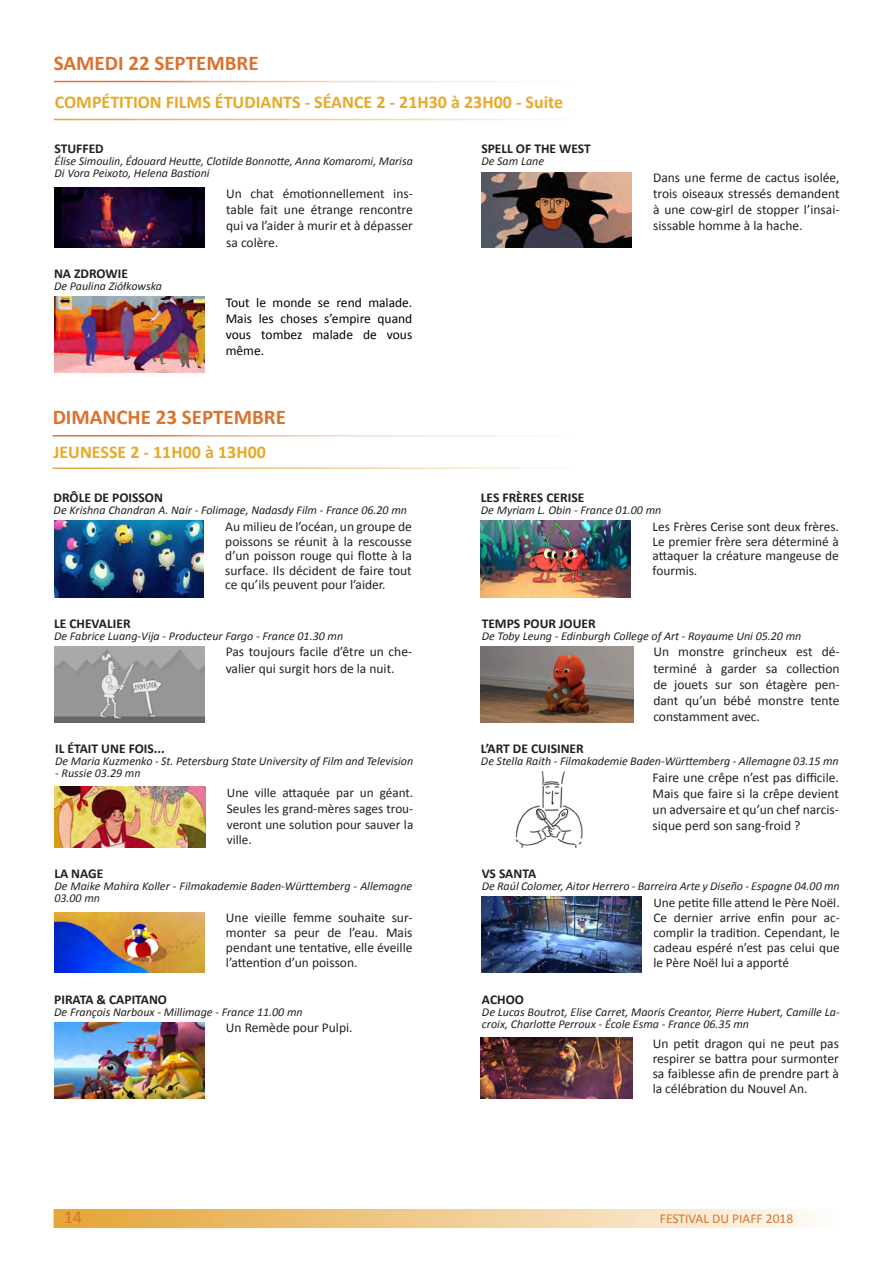
<style>
.page{position:relative;width:893px;height:1263px;background:#fff}
.page>*{position:absolute;margin:0;border:0;box-sizing:border-box;transform-origin:0 0}
.t1{font:700 21px "Calibri";color:#db722e}
.t2{font:700 18px "Calibri";color:#e6a92a}
.t3{font:18px "Calibri";color:#db722e}
.t4{font:13.5px/16.2px "Calibri";color:#231f20;text-align:justify}
.t5{font:700 13.5px "Calibri";color:#231f20}
.t6{font:13.5px/16.2px "Calibri";color:#000;text-align:justify}
.t7{font:13.5px "Calibri";color:#db722e}
.t8{font:13.35px/14.7px "Calibri";color:#231f20;text-align:justify}
.t9{font:13.2px/15px "Calibri";color:#231f20;text-align:justify}
.t10{font:italic 12px/12px "Calibri";color:#231f20}
</style>
<div class="page">
<img style="left:54px;top:297px;width:150px;height:76px">
<img style="left:55px;top:188px;width:150px;height:60px">
<img style="left:481px;top:172px;width:150px;height:76px">
<div style="left:54px;top:1210px;width:785px;height:17px;background:linear-gradient(to right,#e3a335,#fefaf6)"></div>
<div style="left:54px;top:1209px;width:786px;height:19px;border:2px solid #fff"></div>
<img style="left:54px;top:646px;width:150px;height:76px">
<img style="left:54px;top:521px;width:150px;height:76px">
<img style="left:54px;top:787px;width:151px;height:61px">
<img style="left:54px;top:1022px;width:150px;height:76px">
<img style="left:54px;top:912px;width:150px;height:61px">
<img style="left:481px;top:521px;width:150px;height:76px">
<img style="left:515px;top:771px;width:68px;height:77px">
<img style="left:481px;top:646px;width:152px;height:76px">
<img style="left:482px;top:897px;width:159px;height:76px">
<img style="left:481px;top:1037px;width:152px;height:61px">
<p class="t1" style="left:54px;top:49px;width:206px">SAMEDI 22 SEPTEMBRE</p>
<p class="t2" style="left:55px;top:91px;width:510px">COMPÉTITION FILMS ÉTUDIANTS - SÉANCE 2 - 21H30 à 23H00 - Suite</p>
<p class="t5" style="left:55px;top:140px;width:51px">STUFFED</p>
<p class="t10" style="left:55px;top:154px;width:360px">Élise Simoulin, Édouard Heutte, Clotilde Bonnotte, Anna Komaromi, Marisa<br>Di Vora Peixoto, Helena Bastioni</p>
<p class="t4" style="left:226px;top:185px;width:188px">Un chat émotionnellement ins&shy;table fait une étrange rencontre qui va l’aider à murir et à dépasser sa colère.</p>
<p class="t5" style="left:54px;top:265px;width:75px">NA ZDROWIE</p>
<p class="t10" style="left:54px;top:280px;width:109px">De Paulina Ziółkowska</p>
<p class="t6" style="left:226px;top:294px;width:188px">Tout le monde se rend malade.<br>Mais les choses s’empire quand vous tombez malade de vous même.</p>
<p class="t1" style="left:53px;top:404px;width:235px">DIMANCHE 23 SEPTEMBRE</p>
<p class="t2" style="left:54px;top:440px;width:214px">JEUNESSE 2 - 11H00 à 13H00</p>
<p class="t5" style="left:481px;top:140px;width:111px">SPELL OF THE WEST</p>
<p class="t10" style="left:481px;top:154px;width:64px">De Sam Lane</p>
<p class="t4" style="left:653px;top:169px;width:188px">Dans une ferme de cactus isolée, trois oiseaux stressés demandent à une cow-girl de stopper l’insai&shy;sissable homme à la hache.</p>
<p class="t5" style="left:54px;top:489px;width:111px">DRÔLE DE POISSON</p>
<p class="t10" style="left:54px;top:504px;width:355px">De Krishna Chandran A. Nair - Folimage, Nadasdy Film - France 06.20 mn</p>
<p class="t4" style="left:225px;top:519px;width:188px;line-height:14.5px">Au milieu de l’océan, un groupe de poissons se réunit à la rescousse d’un poisson rouge qui flotte à la surface. Ils décident de faire tout ce qu’ils peuvent pour l’aider.</p>
<p class="t5" style="left:54px;top:614px;width:78px">LE CHEVALIER</p>
<p class="t10" style="left:54px;top:629px;width:291px">De Fabrice Luang-Vija - Producteur Fargo - France 01.30 mn</p>
<p class="t4" style="left:226px;top:644px;width:188px">Pas toujours facile d’être un che&shy;valier qui surgit hors de la nuit.</p>
<p class="t5" style="left:55px;top:740px;width:111px">IL ÉTAIT UNE FOIS...</p>
<p class="t10" style="left:55px;top:754px;width:360px">De Maria Kuzmenko - St. Petersburg State University of Film and Television</p>
<p class="t10" style="left:55px;top:766px;width:87px">- Russie 03.29 mn</p>
<p class="t9" style="left:227px;top:784px;width:188px;line-height:15.9px">Une ville attaquée par un géant.<br>Seules les grand-mères sages trou&shy;veront une solution pour sauver la ville.</p>
<p class="t5" style="left:54px;top:865px;width:51px">LA NAGE</p>
<p class="t10" style="left:54px;top:880px;width:359px">De Maike Mahira Koller - Filmakademie Baden-Württemberg - Allemagne<br>03.00 mn</p>
<p class="t4" style="left:226px;top:910px;width:188px;line-height:15px">Une vieille femme souhaite sur&shy;monter sa peur de l’eau. Mais pendant une tentative, elle éveille l’attention d’un poisson.</p>
<p class="t5" style="left:54px;top:990px;width:114px">PIRATA &amp; CAPITANO</p>
<p class="t10" style="left:54px;top:1005px;width:250px">De François Narboux - Millimage - France 11.00 mn</p>
<p class="t4" style="left:226px;top:1020px;width:128px">Un Remède pour Pulpi.</p>
<p class="t5" style="left:481px;top:489px;width:105px">LES FRÈRES CERISE</p>
<p class="t10" style="left:481px;top:504px;width:182px">De Myriam L. Obin - France 01.00 mn</p>
<p class="t8" style="left:652px;top:519px;width:188px">Les Frères Cerise sont deux frères.<br>Le premier frère sera déterminé à attaquer la créature mangeuse de fourmis.</p>
<p class="t5" style="left:482px;top:614px;width:116px">TEMPS POUR JOUER</p>
<p class="t10" style="left:482px;top:629px;width:321px">De Toby Leung - Edinburgh College of Art - Royaume Uni 05.20 mn</p>
<p class="t4" style="left:653px;top:644px;width:188px">Un monstre grincheux est dé&shy;terminé à garder sa collection de jouets sur son étagère pen&shy;dant qu’un bébé monstre tente constamment avec.</p>
<p class="t5" style="left:481px;top:740px;width:104px">L’ART DE CUISINER</p>
<p class="t10" style="left:481px;top:754px;width:359px">De Stella Raith - Filmakademie Baden-Württemberg - Allemagne 03.15 mn</p>
<p class="t4" style="left:653px;top:769px;width:188px">Faire une crêpe n’est pas difficile.<br>Mais que faire si la crêpe devient un adversaire et qu’un chef narcis&shy;sique perd son sang-froid ?</p>
<p class="t5" style="left:482px;top:865px;width:56px">VS SANTA</p>
<p class="t10" style="left:482px;top:880px;width:359px">De Raúl Colomer, Aitor Herrero - Barreira Arte y Diseño - Espagne 04.00 mn</p>
<p class="t9" style="left:653px;top:895px;width:188px">Une petite fille attend le Père Noël.<br>Ce dernier arrive enfin pour ac&shy;complir la tradition. Cependant, le cadeau espéré n’est pas celui que le Père Noël lui a apporté</p>
<p class="t5" style="left:482px;top:990px;width:43px">ACHOO</p>
<p class="t10" style="left:482px;top:1005px;width:359px">De Lucas Boutrot, Elise Carret, Maoris Creantor, Pierre Hubert, Camille La&shy;croix, Charlotte Perroux - École Esma - France 06.35 mn</p>
<p class="t4" style="left:653px;top:1036px;width:188px;line-height:15px">Un petit dragon qui ne peut pas respirer se battra pour surmonter sa faiblesse afin de prendre part à la célébration du Nouvel An.</p>
<p class="t3" style="left:64px;top:1206px;width:20px">14</p>
<p class="t7" style="left:660px;top:1210px;width:135px">FESTIVAL DU PIAFF 2018</p>
</div>
